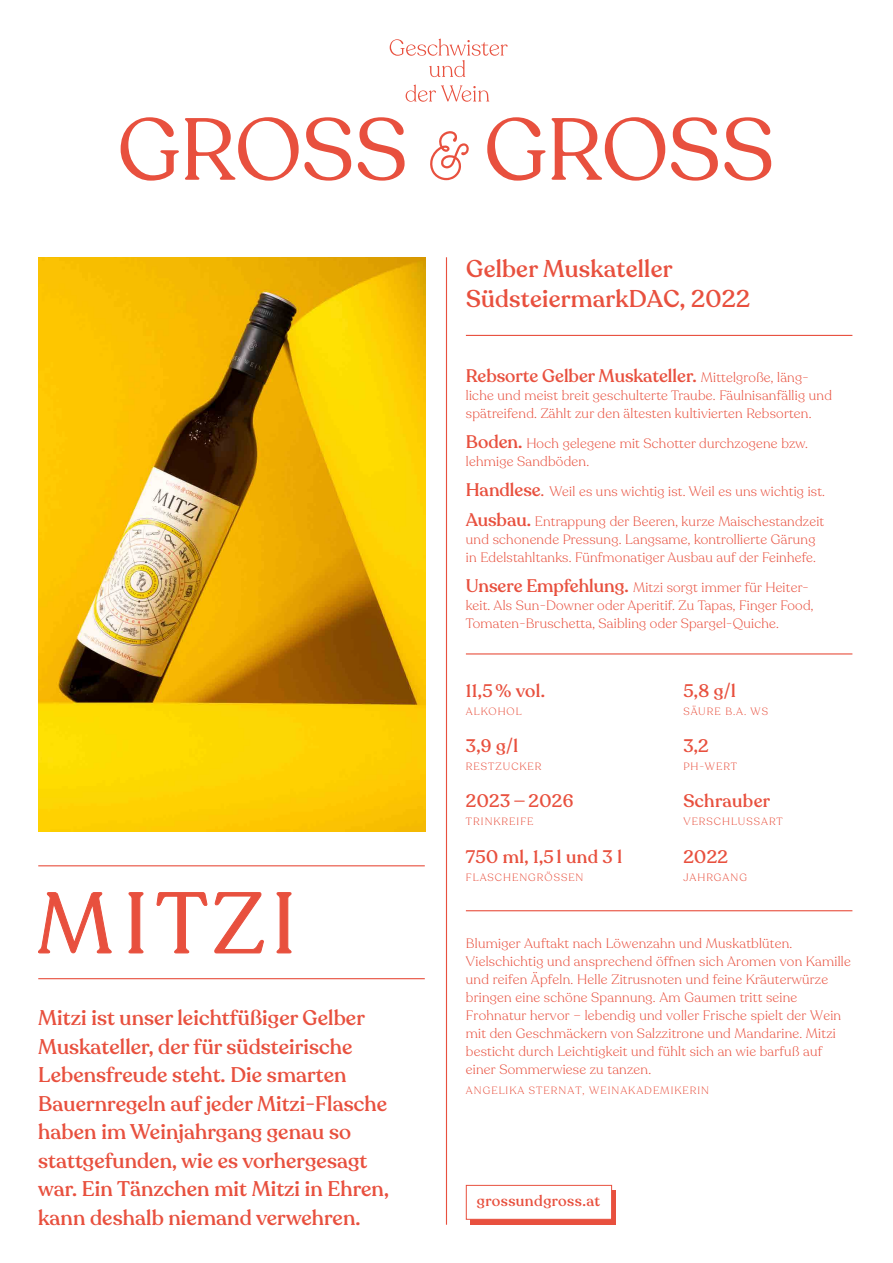
<style>
.page{position:relative;width:893px;height:1263px;background:#fff}
.page>*{position:absolute;margin:0;border:0;box-sizing:border-box;transform-origin:0 0}
.t1{font:500 24px/30px "Recoleta";letter-spacing:.01em;color:#e8503e}
.t2{font:500 21px/28.5px "Recoleta";letter-spacing:.005em;color:#e8503e}
.t3{font:500 18px "Recoleta";letter-spacing:.01em;color:#e8503e}
.t4{font:500 15px "Recoleta";letter-spacing:.03em;color:#e8503e}
.t5{font:300 13.5px/18px "Recoleta";letter-spacing:.02em;color:#e8503e}
.t6{font:300 10.5px "Recoleta";letter-spacing:.1em;color:#e8503e}
.s1{font-weight:300;font-size:13.5px}
.s2{font-weight:500;font-size:18px}
.s3{font-weight:500}
</style>
<div class="page">
<img style="left:38px;top:257px;width:387px;height:575px">
<hr style="left:446px;top:257px;width:1px;height:968px;background:#e8503e">
<hr style="left:466px;top:653px;width:386px;height:1px;background:#e8503e">
<hr style="left:466px;top:910px;width:386px;height:1px;background:#e8503e">
<hr style="left:466px;top:335px;width:386px;height:1px;background:#e8503e">
<hr style="left:38px;top:865px;width:387px;height:1px;background:#e8503e">
<hr style="left:38px;top:978px;width:387px;height:1px;background:#e8503e">
<div style="left:471px;top:1190px;width:145px;height:35px;background:#e8503e"></div>
<div style="left:466px;top:1185px;width:146px;height:35px;background:#fff;border:1px solid #e8503e"></div>
<svg style="left:38px;top:892px;width:74px;height:61px"></svg>
<svg style="left:128px;top:892px;width:15px;height:61px"></svg>
<svg style="left:157px;top:892px;width:50px;height:61px"></svg>
<svg style="left:214px;top:892px;width:50px;height:61px"></svg>
<svg style="left:277px;top:892px;width:14px;height:61px"></svg>
<svg style="left:487px;top:117px;width:58px;height:64px"></svg>
<svg style="left:724px;top:117px;width:47px;height:64px"></svg>
<svg style="left:552px;top:117px;width:113px;height:64px"></svg>
<svg style="left:671px;top:117px;width:47px;height:64px"></svg>
<svg style="left:121px;top:117px;width:58px;height:64px"></svg>
<svg style="left:185px;top:117px;width:166px;height:64px"></svg>
<svg style="left:358px;top:117px;width:47px;height:64px"></svg>
<svg style="left:430px;top:131px;width:39px;height:49px"></svg>
<svg style="left:390px;top:39px;width:118px;height:38px"></svg>
<svg style="left:406px;top:85px;width:83px;height:17px"></svg>
<p class="t2" style="left:38px;top:1004px;width:350px">Mitzi ist unser leichtfüßiger Gelber Muskateller, der für südsteirische Lebensfreude steht. Die smarten Bauernregeln auf jeder Mitzi-Flasche haben im Weinjahrgang genau so</p>
<p class="t2" style="left:38px;top:1146px;width:352px">stattgefunden, wie es vorhergesagt war. Ein Tänzchen mit Mitzi in Ehren, kann deshalb niemand verwehren.</p>
<p class="t1" style="left:466px;top:254px;width:285px">Gelber Muskateller<br>SüdsteiermarkDAC, 2022</p>
<p class="t3" style="left:466px;top:364px;width:344px">Rebsorte Gelber Muskateller. <span class="s1">Mittelgroße, läng-</span></p>
<p class="t5" style="left:466px;top:386px;width:367px">liche und meist breit geschulterte Traube. Fäulnisanfällig und spätreifend. Zählt zur den ältesten kultivierten Rebsorten.</p>
<p class="t5" style="left:466px;top:434px;width:344px"><span class="s2">Boden.</span> Hoch gelegene mit Schotter durchzogene bzw. lehmige Sandböden.</p>
<p class="t5" style="left:466px;top:482px;width:361px"><span class="s2">Handlese</span><span class="s3">.</span> Weil es uns wichtig ist. Weil es uns wichtig ist.</p>
<p class="t5" style="left:466px;top:512px;width:360px"><span class="s2">Ausbau.</span> Entrappung der Beeren, kurze Maischestandzeit und schonende Pressung. Langsame, kontrollierte Gärung in Edelstahltanks. Fünfmonatiger Ausbau auf der Feinhefe.</p>
<p class="t5" style="left:466px;top:578px;width:349px"><span class="s2">Unsere Empfehlung.</span> Mitzi sorgt immer für Heiter&shy;keit. Als Sun-Downer oder Aperitif. Zu Tapas, Finger Food,<br>Tomaten-Bruschetta, Saibling oder Spargel-Quiche.</p>
<p class="t3" style="left:466px;top:680px;width:81px">11,5 % vol.</p>
<p class="t6" style="left:466px;top:705px;width:57px">ALKOHOL</p>
<p class="t3" style="left:466px;top:734px;width:54px">3,9 g/l</p>
<p class="t6" style="left:466px;top:759px;width:77px">RESTZUCKER</p>
<p class="t3" style="left:466px;top:790px;width:109px">2023 — 2026</p>
<p class="t6" style="left:466px;top:815px;width:69px">TRINKREIFE</p>
<p class="t3" style="left:466px;top:845px;width:158px">750 ml, 1,5 l und 3 l</p>
<p class="t6" style="left:466px;top:871px;width:119px">FLASCHENGRÖSSEN</p>
<p class="t3" style="left:683px;top:680px;width:54px">5,8 g/l</p>
<p class="t6" style="left:683px;top:705px;width:86px">SÄURE B.A. WS</p>
<p class="t3" style="left:683px;top:735px;width:27px">3,2</p>
<p class="t6" style="left:683px;top:760px;width:55px">PH-WERT</p>
<p class="t3" style="left:683px;top:790px;width:88px">Schrauber</p>
<p class="t6" style="left:683px;top:815px;width:101px">VERSCHLUSSART</p>
<p class="t3" style="left:683px;top:845px;width:46px">2022</p>
<p class="t6" style="left:683px;top:871px;width:65px">JAHRGANG</p>
<p class="t5" style="left:466px;top:935px;width:386px">Blumiger Auftakt nach Löwenzahn und Muskatblüten.<br>Vielschichtig und ansprechend öffnen sich Aromen von Kamille und reifen Äpfeln. Helle Zitrusnoten und feine Kräuterwürze bringen eine schöne Spannung. Am Gaumen tritt seine Frohnatur hervor – lebendig und voller Frische spielt der Wein mit den Geschmäckern von Salzzitrone und Mandarine. Mitzi besticht durch Leichtigkeit und fühlt sich an wie barfuß auf einer Sommerwiese zu tanzen.</p>
<p class="t6" style="left:466px;top:1084px;width:245px">ANGELIKA STERNAT, WEINAKADEMIKERIN</p>
<p class="t4" style="left:477px;top:1192px;width:125px">grossundgross.at</p>
</div>
